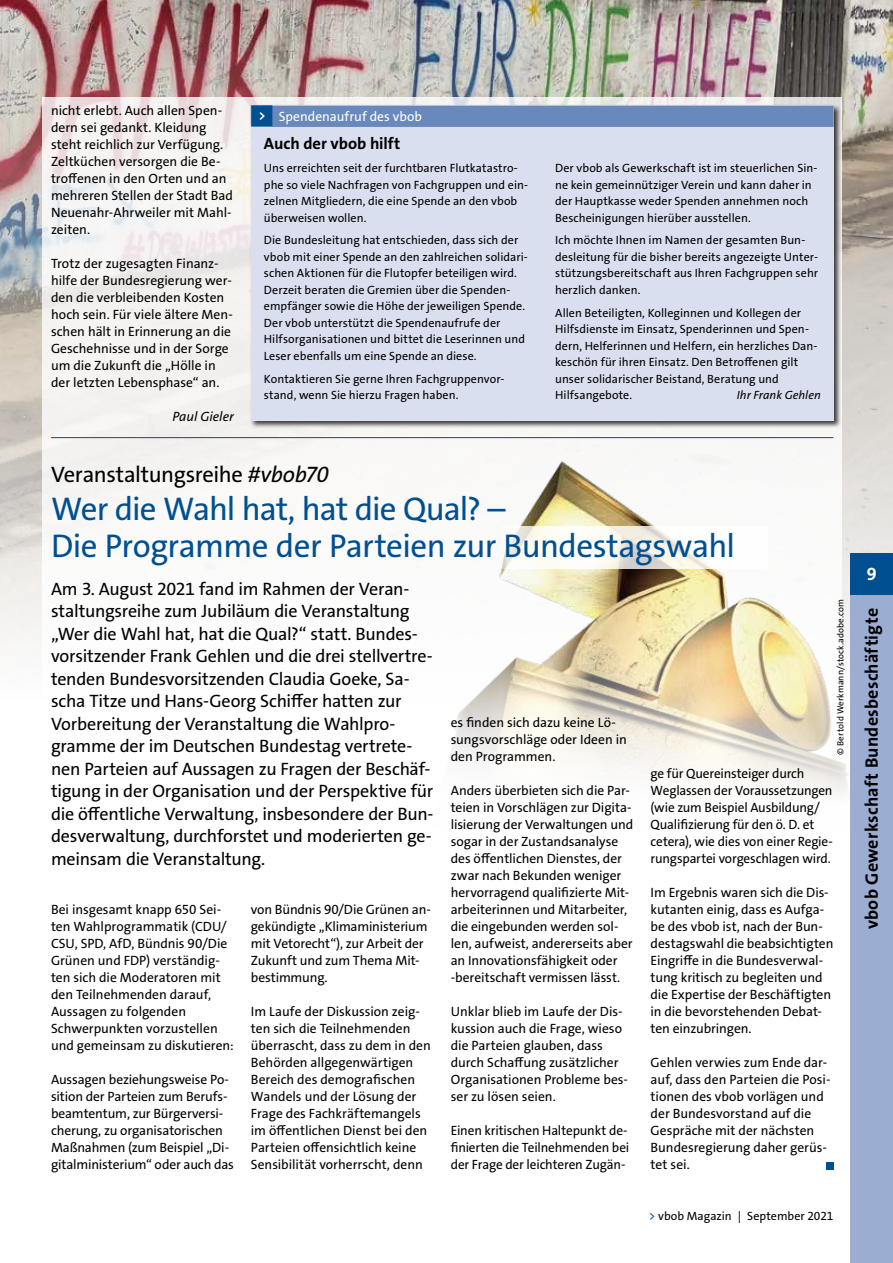
<style>
.page{position:relative;width:893px;height:1263px;background:#fff}
.page>*{position:absolute;margin:0;border:0;box-sizing:border-box;transform-origin:0 0}
.Headline_VBOB_22_pt{font:33px/37.5px "The Sans Os F";letter-spacing:-.025em;color:#004f91}
.Dachzeile{font:22.5px "The Sans Os F";letter-spacing:-.02em;color:#000}
.Vorspann{font:18px/22.5px "The Sans Os F";letter-spacing:-.015em;color:#000}
.t1{font:700 18px "The Sans Os F";letter-spacing:.015em;color:#000}
.t2{font:700 18px "The Sans Os F";color:#fff}
.Überschrift_im_Infok{font:700 16.5px "The Sans Os F";color:#000}
.Grundtext{font:13.5px/17px "The Sans Os F";letter-spacing:-.005em;color:#000}
.t3{font:13.5px "The Sans Os F";letter-spacing:.005em;color:#fff}
.Grundtext-2{font:italic 13.5px "The Sans Os F";color:#000}
.Grundtext_Infokasten{font:12px/16.5px "The Sans Os F";letter-spacing:.005em;color:#000}
.Grundtext_Infokasten-2{font:italic 12px "The Sans Os F";letter-spacing:.005em;color:#000}
.Fotonachweis{font:9px "The Sans Os F";letter-spacing:.015em;color:#000}
.s1{font-family:"Top Numbers";color:#004f91}
.s2{font-style:italic}
.s3{color:#004f91}
</style>
<div class="page">
<img style="left:0;top:0;width:893px;height:643px">
<div style="left:43px;top:97px;width:799px;height:628px;background:linear-gradient(to bottom,#f0ecea,#fefefe)"></div>
<img style="left:411px;top:445px;width:482px;height:198px">
<svg style="left:495px;top:526px;width:272px;height:42px"></svg>
<div style="left:249px;top:104px;width:592px;height:324px;background:#000;opacity:.75"></div>
<div style="left:251px;top:106px;width:583px;height:315px;background:#dadfef"></div>
<div style="left:272px;top:106px;width:562px;height:21px;background:#6989bc"></div>
<div style="left:255px;top:108px;width:11px;height:17px;background:#fff"></div>
<svg style="left:404px;top:643px;width:444px;height:150px"></svg>
<div style="left:826px;top:1162px;width:7px;height:7px;background:#004f91"></div>
<hr style="left:51px;top:437px;width:782px;height:1px;background:#004f91">
<div style="left:850px;top:553px;width:43px;height:42px;background:#004f91"></div>
<div style="left:850px;top:595px;width:43px;height:668px;background:#9cadd2"></div>
<p class="Grundtext" style="left:51px;top:102px;width:183px">nicht erlebt. Auch allen Spen&shy;dern sei gedankt. Kleidung steht reichlich zur Verfügung.<br>Zeltküchen versorgen die Be&shy;troffenen in den Orten und an mehreren Stellen der Stadt Bad<br>Neuenahr-Ahrweiler mit Mahl&shy;zeiten.</p>
<p class="Grundtext" style="left:51px;top:255px;width:183px">Trotz der zugesagten Finanz&shy;hilfe der Bundesregierung wer&shy;den die verbleibenden Kosten hoch sein. Für viele ältere Men&shy;schen hält in Erinnerung an die<br>Geschehnisse und in der Sorge um die Zukunft die „Hölle in der letzten Lebensphase“ an.</p>
<p class="Grundtext-2" style="left:172px;top:408px;width:63px">Paul Gieler</p>
<p class="t3" style="left:251px;top:107px;width:172px"><span class="s1">&lt;</span> Spendenaufruf des vbob</p>
<p class="Überschrift_im_Infok" style="left:264px;top:133px;width:138px">Auch der vbob hilft</p>
<p class="Grundtext_Infokasten" style="left:264px;top:160px;width:266px">Uns erreichten seit der furchtbaren Flutkatastro&shy;phe so viele Nachfragen von Fachgruppen und ein&shy;zelnen Mitgliedern, die eine Spende an den vbob überweisen wollen.</p>
<p class="Grundtext_Infokasten" style="left:264px;top:232px;width:266px">Die Bundesleitung hat entschieden, dass sich der vbob mit einer Spende an den zahlreichen solidari&shy;schen Aktionen für die Flutopfer beteiligen wird.<br>Derzeit beraten die Gremien über die Spenden&shy;empfänger sowie die Höhe der jeweiligen Spende.<br>Der vbob unterstützt die Spendenaufrufe der Hilfsorganisationen und bittet die Leserinnen und Leser ebenfalls um eine Spende an diese.</p>
<p class="Grundtext_Infokasten" style="left:264px;top:371px;width:242px">Kontaktieren Sie gerne Ihren Fachgruppenvor&shy;stand, wenn Sie hierzu Fragen haben.</p>
<p class="Grundtext_Infokasten" style="left:555px;top:160px;width:264px">Der vbob als Gewerkschaft ist im steuerlichen Sin&shy;ne kein gemeinnütziger Verein und kann daher in der Hauptkasse weder Spenden annehmen noch Bescheinigungen hierüber ausstellen.</p>
<p class="Grundtext_Infokasten" style="left:555px;top:232px;width:264px">Ich möchte Ihnen im Namen der gesamten Bun&shy;desleitung für die bisher bereits angezeigte Unter&shy;stützungsbereitschaft aus Ihren Fachgruppen sehr herzlich danken.</p>
<p class="Grundtext_Infokasten" style="left:555px;top:305px;width:264px">Allen Beteiligten, Kolleginnen und Kollegen der Hilfsdienste im Einsatz, Spenderinnen und Spen&shy;dern, Helferinnen und Helfern, ein herzliches Dan&shy;keschön für ihren Einsatz. Den Betroffenen gilt unser solidarischer Beistand, Beratung und Hilfsangebote.</p>
<p class="Grundtext_Infokasten-2" style="left:737px;top:388px;width:86px">Ihr Frank Gehlen</p>
<p class="Dachzeile" style="left:51px;top:460px;width:280px">Veranstaltungsreihe <span class="s2">#vbob70</span></p>
<p class="Headline_VBOB_22_pt" style="left:51px;top:490px;width:686px">Wer die Wahl hat, hat die Qual? –<br>Die Programme der Parteien zur Bundestagswahl</p>
<p class="Vorspann" style="left:51px;top:578px;width:384px">Am 3. August 2021 fand im Rahmen der Veran&shy;staltungsreihe zum Jubiläum die Veranstaltung „Wer die Wahl hat, hat die Qual?“ statt. Bundes&shy;vorsitzender Frank Gehlen und die drei stellvertre&shy;tenden Bundesvorsitzenden Claudia Goeke, Sa&shy;scha Titze und Hans-Georg Schiffer hatten zur Vorbereitung der Veranstaltung die Wahlpro&shy;gramme der im Deutschen Bundestag vertrete&shy;nen Parteien auf Aussagen zu Fragen der Beschäf&shy;tigung in der Organisation und der Perspektive für die öffentliche Verwaltung, insbesondere der Bun&shy;desverwaltung, durchforstet und moderierten ge&shy;meinsam die Veranstaltung.</p>
<p class="Grundtext" style="left:51px;top:901px;width:184px">Bei insgesamt knapp 650 Sei&shy;ten Wahlprogrammatik (CDU/<br>CSU, SPD, AfD, Bündnis 90/Die<br>Grünen und FDP) verständig&shy;ten sich die Moderatoren mit den Teilnehmenden darauf,<br>Aussagen zu folgenden<br>Schwerpunkten vorzustellen und gemeinsam zu diskutieren:</p>
<p class="Grundtext" style="left:51px;top:1071px;width:184px">Aussagen beziehungsweise Po&shy;sition der Parteien zum Berufs&shy;beamtentum, zur Bürgerversi&shy;cherung, zu organisatorischen<br>Maßnahmen (zum Beispiel „Di&shy;gitalministerium“ oder auch das</p>
<p class="Fotonachweis" style="left:835px;top:755px;width:158px;rotate:-90deg">© Bertold Werkmann/stock.adobe.com</p>
<p class="Grundtext" style="left:451px;top:714px;width:178px">es finden sich dazu keine Lö&shy;sungsvorschläge oder Ideen in den Programmen.</p>
<p class="Grundtext" style="left:451px;top:782px;width:184px">Anders überbieten sich die Par&shy;teien in Vorschlägen zur Digita&shy;lisierung der Verwaltungen und sogar in der Zustandsanalyse des öffentlichen Dienstes, der zwar nach Bekunden weniger hervorragend qualifizierte Mit&shy;arbeiterinnen und Mitarbeiter, die eingebunden werden sol&shy;len, aufweist, andererseits aber an Innovationsfähigkeit oder -bereitschaft vermissen lässt.</p>
<p class="Grundtext" style="left:451px;top:1003px;width:179px">Unklar blieb im Laufe der Dis&shy;kussion auch die Frage, wieso die Parteien glauben, dass durch Schaffung zusätzlicher<br>Organisationen Probleme bes&shy;ser zu lösen seien.</p>
<p class="Grundtext" style="left:451px;top:1122px;width:180px">Einen kritischen Haltepunkt de&shy;finierten die Teilnehmenden bei der Frage der leichteren Zugän-</p>
<p class="Grundtext" style="left:651px;top:765px;width:184px">ge für Quereinsteiger durch<br>Weglassen der Voraussetzungen (wie zum Beispiel Ausbildung/<br>Qualifizierung für den ö. D. et cetera), wie dies von einer Regie&shy;rungspartei vorgeschlagen wird.</p>
<p class="Grundtext" style="left:651px;top:884px;width:184px">Im Ergebnis waren sich die Dis&shy;kutanten einig, dass es Aufga&shy;be des vbob ist, nach der Bun&shy;destagswahl die beabsichtigten<br>Eingriffe in die Bundesverwal&shy;tung kritisch zu begleiten und die Expertise der Beschäftigten in die bevorstehenden Debat&shy;ten einzubringen.</p>
<p class="Grundtext" style="left:651px;top:1054px;width:181px">Gehlen verwies zum Ende dar&shy;auf, dass den Parteien die Posi&shy;tionen des vbob vorlägen und der Bundesvorstand auf die<br>Gespräche mit der nächsten<br>Bundesregierung daher gerüs&shy;tet sei.</p>
<p class="Grundtext" style="left:251px;top:901px;width:182px">von Bündnis 90/Die Grünen an&shy;gekündigte „Klimaministerium mit Vetorecht“), zur Arbeit der<br>Zukunft und zum Thema Mit&shy;bestimmung.</p>
<p class="Grundtext" style="left:251px;top:1003px;width:181px">Im Laufe der Diskussion zeig&shy;ten sich die Teilnehmenden überrascht, dass zu dem in den<br>Behörden allgegenwärtigen<br>Bereich des demografischen<br>Wandels und der Lösung der<br>Frage des Fachkräftemangels im öffentlichen Dienst bei den<br>Parteien offensichtlich keine<br>Sensibilität vorherrscht, denn</p>
<p class="Grundtext_Infokasten" style="left:649px;top:1208px;width:186px"><span class="s3">&gt;</span> vbob Magazin | September 2021</p>
<h3 class="t2" style="left:867px;top:562px;width:11px">9</h3>
<h3 class="t1" style="left:860px;top:929px;width:323px;rotate:-90deg">vbob Gewerkschaft Bundesbeschäftigte</h3>
</div>
